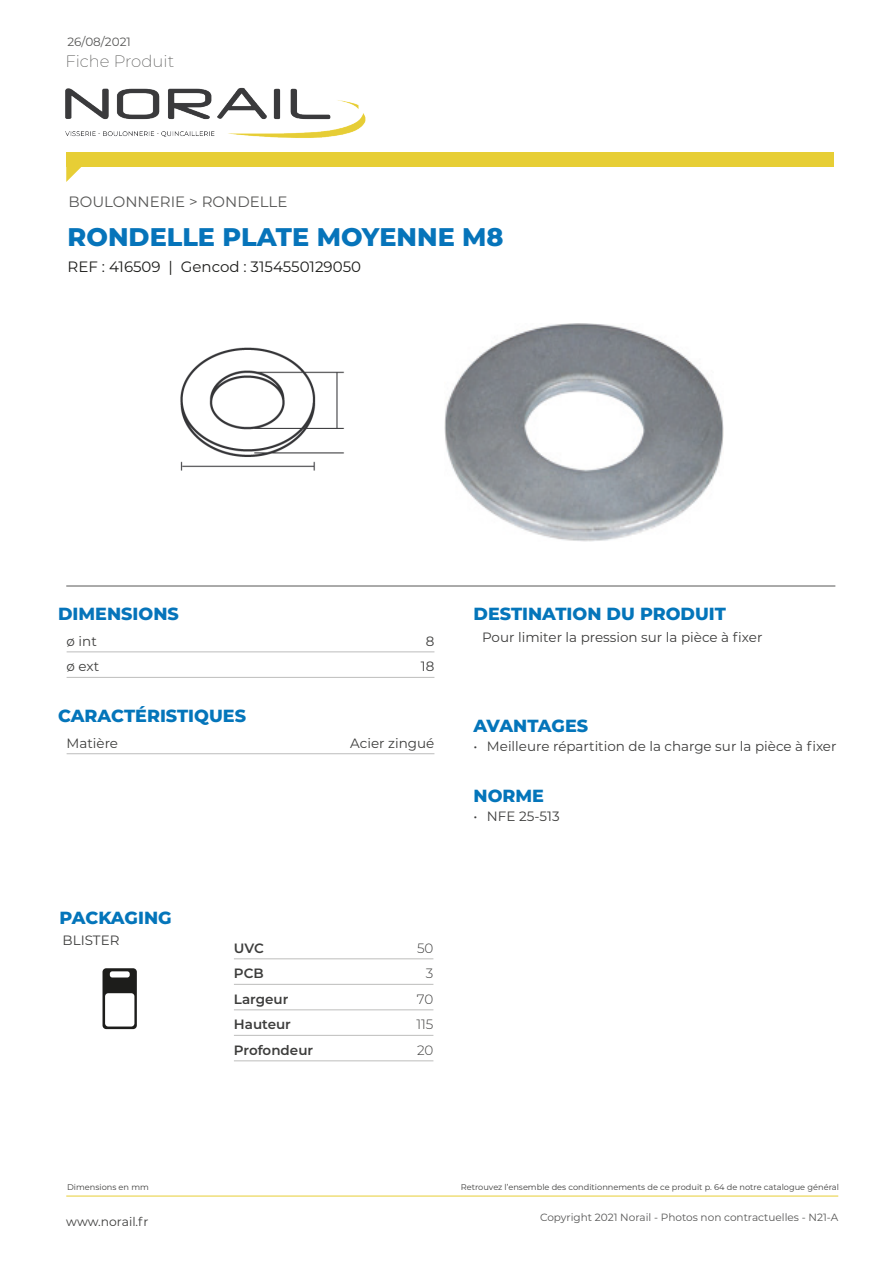
<style>
.page{position:relative;width:893px;height:1263px;background:#fff}
.page>*{position:absolute;margin:0;border:0;box-sizing:border-box;transform-origin:0 0}
.t1{font:800 25.5px "Montserrat";color:#0674ba}
.t2{font:800 17.55px "Montserrat";color:#0475ba}
.t3{font:800 17.55px "Montserrat";color:#0674ba}
.t4{font:200 16.5px "Montserrat";color:#575756}
.t5{font:15px "Montserrat";color:#1d1d1b}
.t6{font:15px "Montserrat";color:#575756}
.t7{font:13.5px "Montserrat";color:#3d3d3c}
.t8{font:600 13.5px "Montserrat";color:#3d3d3c}
.t9{font:300 13.5px "Montserrat";color:#3d3d3c}
.t10{font:12.3px "Montserrat";color:#3d3d3c}
.t11{font:12px "Montserrat";color:#575756}
.t12{font:10.5px "Montserrat";color:#575756}
.t13{font:8.25px "Montserrat";color:#3d3d3c}
</style>
<div class="page">
<div style="left:66px;top:152px;width:767px;height:15px;background:#e7ce35"></div>
<svg style="left:66px;top:167px;width:15px;height:15px"></svg>
<img style="left:65px;top:87px;width:301px;height:51px">
<hr style="left:66px;top:586px;width:769px;height:1px;background:#575756">
<hr style="left:66px;top:1196px;width:772px;height:1px;background:#e7ce35">
<hr style="left:67px;top:651px;width:367px;height:1px;background:#bdbdbc">
<hr style="left:67px;top:677px;width:367px;height:1px;background:#bdbdbc">
<hr style="left:67px;top:753px;width:367px;height:1px;background:#bdbdbc">
<hr style="left:234px;top:958px;width:199px;height:1px;background:#bdbdbc">
<hr style="left:234px;top:984px;width:199px;height:1px;background:#bdbdbc">
<hr style="left:234px;top:1009px;width:199px;height:1px;background:#bdbdbc">
<hr style="left:234px;top:1035px;width:199px;height:1px;background:#bdbdbc">
<hr style="left:234px;top:1060px;width:199px;height:1px;background:#bdbdbc">
<svg style="left:103px;top:968px;width:34px;height:61px"></svg>
<img style="left:445px;top:323px;width:279px;height:218px">
<img style="left:180px;top:347px;width:164px;height:124px">
<p class="t11" style="left:67px;top:33px;width:65px">26/08/2021</p>
<p class="t4" style="left:65px;top:50px;width:110px">Fiche Produit</p>
<p class="t6" style="left:68px;top:192px;width:221px">BOULONNERIE &gt; RONDELLE</p>
<p class="t1" style="left:68px;top:219px;width:437px">RONDELLE PLATE MOYENNE M8</p>
<p class="t5" style="left:68px;top:256px;width:295px">REF : 416509 | Gencod : 3154550129050</p>
<p class="t3" style="left:58px;top:601px;width:122px">DIMENSIONS</p>
<p class="t7" style="left:67px;top:632px;width:32px">ø int</p>
<p class="t7" style="left:426px;top:632px;width:10px">8</p>
<p class="t7" style="left:67px;top:657px;width:34px">ø ext</p>
<p class="t7" style="left:421px;top:657px;width:15px">18</p>
<p class="t2" style="left:58px;top:703px;width:189px">CARACTÉRISTIQUES</p>
<p class="t7" style="left:67px;top:734px;width:53px">Matière</p>
<p class="t7" style="left:350px;top:734px;width:86px">Acier zingué</p>
<p class="t2" style="left:60px;top:904px;width:114px">PACKAGING</p>
<p class="t7" style="left:63px;top:930px;width:58px">BLISTER</p>
<p class="t8" style="left:234px;top:938px;width:32px">UVC</p>
<p class="t9" style="left:417px;top:939px;width:18px">50</p>
<p class="t8" style="left:234px;top:964px;width:31px">PCB</p>
<p class="t9" style="left:426px;top:964px;width:9px">3</p>
<p class="t8" style="left:234px;top:989px;width:56px">Largeur</p>
<p class="t9" style="left:417px;top:990px;width:18px">70</p>
<p class="t8" style="left:234px;top:1015px;width:59px">Hauteur</p>
<p class="t9" style="left:416px;top:1015px;width:19px">115</p>
<p class="t8" style="left:234px;top:1040px;width:81px">Profondeur</p>
<p class="t9" style="left:417px;top:1041px;width:18px">20</p>
<p class="t2" style="left:474px;top:601px;width:254px">DESTINATION DU PRODUIT</p>
<p class="t7" style="left:482px;top:628px;width:282px">Pour limiter la pression sur la pièce à fixer</p>
<p class="t2" style="left:474px;top:712px;width:116px">AVANTAGES</p>
<p class="t7" style="left:474px;top:737px;width:364px">• Meilleure répartition de la charge sur la pièce à fixer</p>
<p class="t2" style="left:474px;top:783px;width:72px">NORME</p>
<p class="t7" style="left:474px;top:807px;width:88px">• NFE 25-513</p>
<p class="t13" style="left:67px;top:1182px;width:83px">Dimensions en mm</p>
<p class="t13" style="left:461px;top:1182px;width:380px">Retrouvez l’ensemble des conditionnements de ce produit p. 64 de notre catalogue général</p>
<p class="t10" style="left:66px;top:1213px;width:84px">www.norail.fr</p>
<p class="t12" style="left:540px;top:1209px;width:300px">Copyright 2021 Norail - Photos non contractuelles - N21-A</p>
</div>
